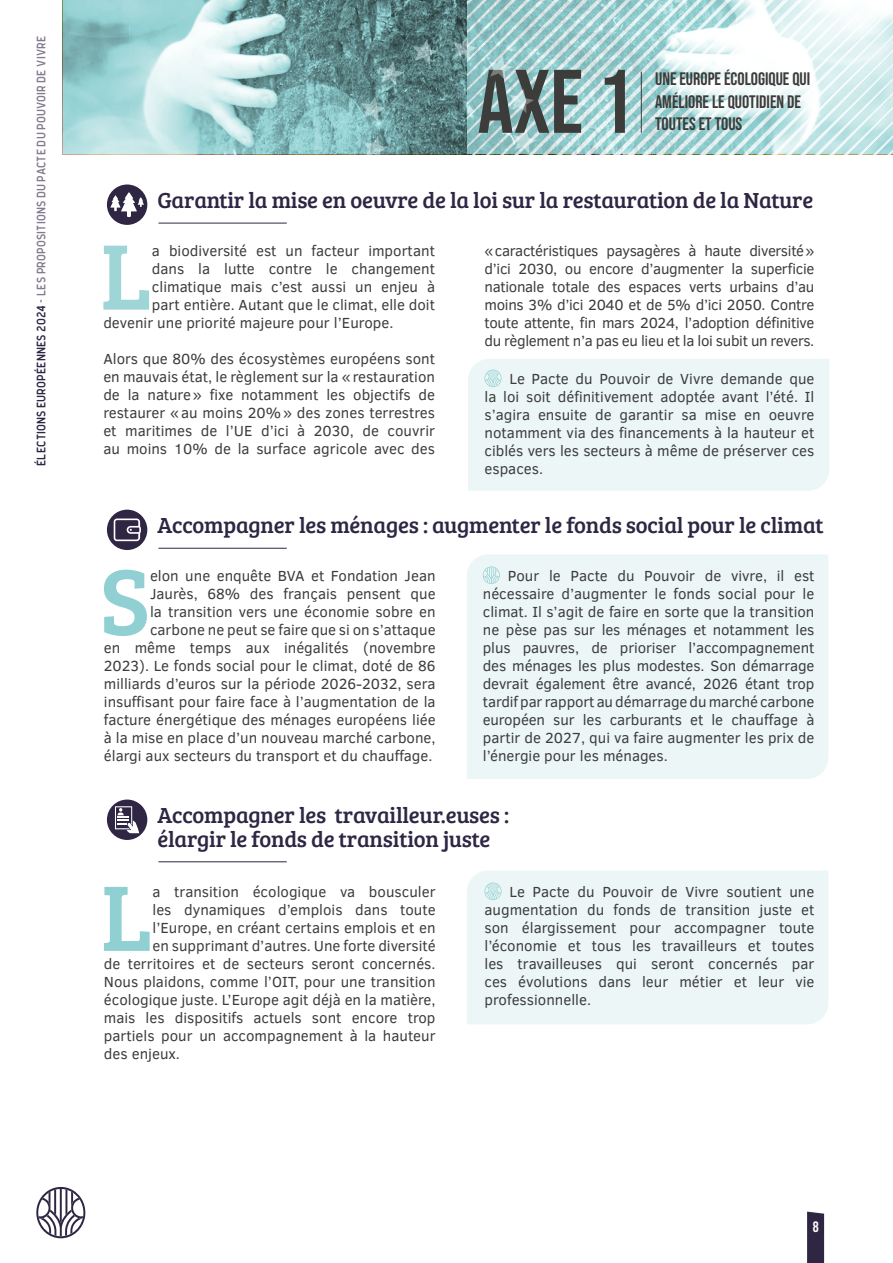
<style>
.page{position:relative;width:893px;height:1263px;background:#fff}
.page>*{position:absolute;margin:0;border:0;box-sizing:border-box;transform-origin:0 0}
.t1{font:96.15px "Bree Serif";color:#91d0d2}
.t2{font:96.15px "Bree Serif";color:#9ed5d7}
.t3{font:90px "Bebas Neue";color:#3c3c3b}
.t4{font:22.5px/24px "Bree Serif";letter-spacing:-.01em;color:#2e2643}
.t5{font:18px/22.5px "Bebas Neue";color:#3c3c3b}
.t6{font:15px/18px "Clear Sans";color:#3c3c3b;text-align:justify}
.t7{font:15px "Bebas Neue";color:#fff}
.t8{font:12px "Oregon";letter-spacing:.01em;color:#847b90}
.s1{color:#2e2643}
</style>
<div class="page">
<svg style="left:807px;top:1211px;width:17px;height:52px"></svg>
<svg style="left:36px;top:1187px;width:49px;height:51px"></svg>
<svg style="left:63px;top:0;width:830px;height:154px;background:#90babb"></svg>
<svg style="left:453px;top:0;width:439px;height:155px"></svg>
<svg style="left:413px;top:40px;width:24px;height:24px"></svg>
<svg style="left:380px;top:61px;width:24px;height:25px"></svg>
<svg style="left:361px;top:97px;width:24px;height:24px"></svg>
<svg style="left:364px;top:136px;width:24px;height:19px"></svg>
<div style="left:468px;top:359px;width:361px;height:132px;background:#ecf6f7"></div>
<div style="left:467px;top:554px;width:361px;height:225px;background:#ecf6f7"></div>
<div style="left:467px;top:871px;width:361px;height:153px;background:#ecf6f7"></div>
<div style="left:107px;top:184px;width:40px;height:41px;background:#2e2643;border-radius:50%"></div>
<div style="left:107px;top:510px;width:40px;height:40px;background:#2e2643;border-radius:50%"></div>
<div style="left:107px;top:799px;width:40px;height:41px;background:#2e2643;border-radius:50%"></div>
<hr style="left:158px;top:223px;width:129px;height:1px;background:#2e2643">
<hr style="left:158px;top:548px;width:129px;height:1px;background:#2e2643">
<hr style="left:158px;top:861px;width:129px;height:1px;background:#2e2643">
<svg style="left:110px;top:192px;width:34px;height:25px"></svg>
<svg style="left:114px;top:518px;width:27px;height:23px"></svg>
<svg style="left:115px;top:806px;width:24px;height:27px"></svg>
<svg style="left:483px;top:566px;width:17px;height:18px"></svg>
<svg style="left:484px;top:370px;width:17px;height:17px"></svg>
<svg style="left:484px;top:882px;width:17px;height:18px"></svg>
<p class="t8" style="left:35px;top:466px;width:431px;rotate:-90deg"><span class="s1">Élections européennes 2024</span> - les Propositions du Pacte du Pouvoir de Vivre</p>
<h2 class="t3" style="left:478px;top:51px;width:157px">AXE 1</h2>
<p class="t5" style="left:655px;top:68px;width:157px">UNE EUROPE ÉCOLOGIQUE QUI<br>AMÉLIORE LE QUOTIDIEN DE<br>TOUTES ET TOUS</p>
<h3 class="t4" style="left:157px;top:187px;width:657px">Garantir la mise en oeuvre de la loi sur la restauration de la Nature</h3>
<h1 class="t2" style="left:100px;top:206px;width:53px">L</h1>
<p class="t6" style="left:152px;top:241px;width:285px">a biodiversité est un facteur important</p>
<p class="t6" style="left:152px;top:259px;width:285px">dans la lutte contre le changement</p>
<p class="t6" style="left:152px;top:277px;width:285px">climatique mais c’est aussi un enjeu à</p>
<p class="t6" style="left:152px;top:295px;width:285px">part entière. Autant que le climat, elle doit</p>
<p class="t6" style="left:103px;top:313px;width:291px">devenir une priorité majeure pour l’Europe.</p>
<p class="t6" style="left:103px;top:349px;width:333px">Alors que 80% des écosystèmes européens sont en mauvais état, le règlement sur la «restauration de la nature» fixe notamment les objectifs de restaurer «au moins 20%» des zones terrestres et maritimes de l’UE d’ici à 2030, de couvrir au moins 10% de la surface agricole avec des</p>
<p class="t6" style="left:484px;top:241px;width:331px">«caractéristiques paysagères à haute diversité» d’ici 2030, ou encore d’augmenter la superficie nationale totale des espaces verts urbains d’au moins 3% d’ici 2040 et de 5% d’ici 2050. Contre toute attente, fin mars 2024, l’adoption définitive du règlement n’a pas eu lieu et la loi subit un revers.</p>
<p class="t6" style="left:484px;top:370px;width:331px;text-indent:25px">Le Pacte du Pouvoir de Vivre demande que la loi soit définitivement adoptée avant l’été. Il s’agira ensuite de garantir sa mise en oeuvre notamment via des financements à la hauteur et ciblés vers les secteurs à même de préserver ces espaces.</p>
<h3 class="t4" style="left:157px;top:512px;width:668px">Accompagner les ménages : augmenter le fonds social pour le climat</h3>
<p class="t6" style="left:104px;top:566px;width:333px;text-align:right">elon une enquête BVA et Fondation Jean Jaurès, 68% des français pensent que<br>la transition vers une économie sobre en carbone ne peut se faire que si on s’attaque<br>en même temps aux inégalités (novembre 2023). Le fonds social pour le climat, doté de 86 milliards d’euros sur la période 2026-2032, sera insuffisant pour faire face à l’augmentation de la facture énergétique des ménages européens liée à la mise en place d’un nouveau marché carbone, élargi aux secteurs du transport et du chauffage.</p>
<h1 class="t1" style="left:100px;top:531px;width:52px">S</h1>
<p class="t6" style="left:483px;top:567px;width:333px;text-indent:25px">Pour le Pacte du Pouvoir de vivre, il est nécessaire d’augmenter le fonds social pour le climat. Il s’agit de faire en sorte que la transition ne pèse pas sur les ménages et notamment les plus pauvres, de prioriser l’accompagnement des ménages les plus modestes. Son démarrage devrait également être avancé, 2026 étant trop tardif par rapport au démarrage du marché carbone européen sur les carburants et le chauffage à partir de 2027, qui va faire augmenter les prix de l’énergie pour les ménages.</p>
<h3 class="t4" style="left:157px;top:802px;width:353px">Accompagner les travailleur.euses : élargir le fonds de transition juste</h3>
<h1 class="t1" style="left:101px;top:847px;width:53px">L</h1>
<p class="t6" style="left:152px;top:882px;width:285px">a transition écologique va bousculer</p>
<p class="t6" style="left:152px;top:900px;width:285px">les dynamiques d’emplois dans toute</p>
<p class="t6" style="left:152px;top:918px;width:285px">l’Europe, en créant certains emplois et en</p>
<p class="t6" style="left:152px;top:936px;width:285px">en supprimant d’autres. Une forte diversité</p>
<p class="t6" style="left:104px;top:954px;width:333px">de territoires et de secteurs seront concernés.</p>
<p class="t6" style="left:104px;top:972px;width:333px">Nous plaidons, comme l’OIT, pour une transition</p>
<p class="t6" style="left:104px;top:990px;width:333px">écologique juste. L’Europe agit déjà en la matière,</p>
<p class="t6" style="left:104px;top:1008px;width:333px">mais les dispositifs actuels sont encore trop</p>
<p class="t6" style="left:104px;top:1026px;width:333px">partiels pour un accompagnement à la hauteur</p>
<p class="t6" style="left:104px;top:1044px;width:78px">des enjeux.</p>
<p class="t6" style="left:484px;top:883px;width:331px;text-indent:25px">Le Pacte du Pouvoir de Vivre soutient une augmentation du fonds de transition juste et son élargissement pour accompagner toute l’économie et tous les travailleurs et toutes les travailleuses qui seront concernés par ces évolutions dans leur métier et leur vie professionnelle.</p>
<p class="t7" style="left:813px;top:1218px;width:7px">8</p>
</div>
